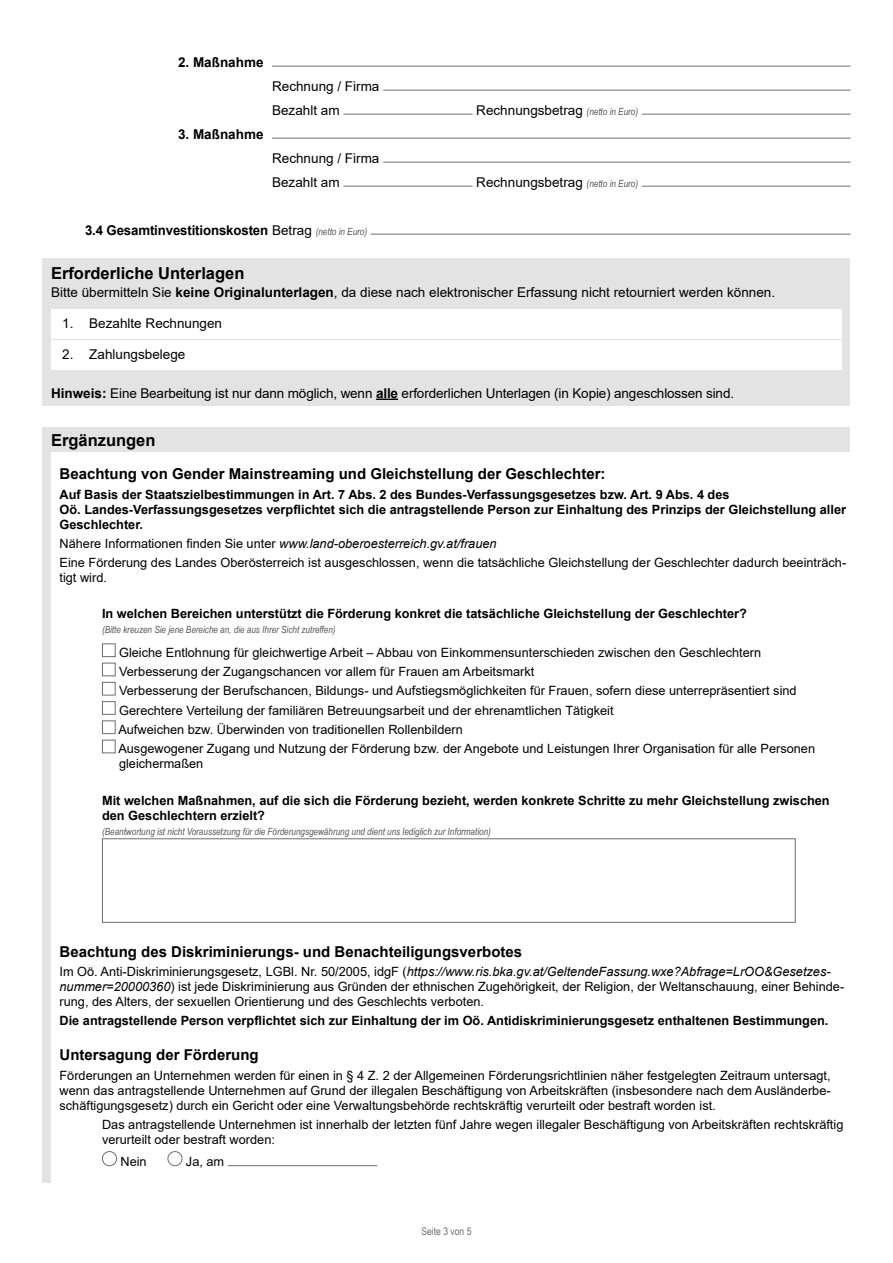
<style>
.page{position:relative;width:893px;height:1263px;background:#fff}
.page>*{position:absolute;margin:0;border:0;box-sizing:border-box;transform-origin:0 0}
.Formularabschnitt_H2{font:700 16.5px "Arial";color:#000}
.Formular_Ergänzungen_H3_Ergänzungen{font:700 15px "Arial";color:#000}
.Formular_Abschluss_P_Text_-_OHNE_Grundli{font:13.5px "Arial";color:#000}
.Formularabschnitt_P_Text_-_Unterebene{font:13.5px/24px "Arial";color:#000}
.Formularabschnitt_P_Text_-_Unterebene-2{font:700 13.5px "Arial";letter-spacing:-.01em;color:#000}
.Formular_Ergänzungen_P_Ergänzungen_Fließ{font:12.75px/15px "Arial";color:#000}
.Formular_Ergänzungen_P_Ergänzungen_Fließ-2{font:700 12.75px/15px "Arial";color:#000}
.Formular_Ergänzungen_H4_Ergänzungen{font:700 12.75px/15px "Arial";color:#000}
.Formular_Ergänzungen_P_Ergänzungen_Fließ-3{font:italic 12.75px "Arial";color:#000}
.t1{font:10.5px "Arial Narrow";color:#6f6f6e}
.Formular_Ergänzungen_P_Ergänzungen_Fließ-4{font:italic 9.9px "Arial Narrow";color:#565656}
.s1{font-family:"Arial Narrow";font-style:italic;font-size:9.9px;color:#565656}
.s2{font-weight:400}
.s3{font-family:"Arial Narrow";font-weight:400;font-style:italic;font-size:9.9px;color:#565656}
.s4{font-weight:700}
.s5{font-style:normal}
.s6{font-style:italic}
</style>
<div class="page">
<hr style="left:272px;top:66px;width:578px;height:1px;background:#6f6f6e">
<hr style="left:383px;top:90px;width:467px;height:1px;background:#6f6f6e">
<hr style="left:343px;top:114px;width:130px;height:1px;background:#6f6f6e">
<hr style="left:642px;top:114px;width:208px;height:1px;background:#6f6f6e">
<hr style="left:272px;top:138px;width:578px;height:1px;background:#6f6f6e">
<hr style="left:383px;top:162px;width:467px;height:1px;background:#6f6f6e">
<hr style="left:343px;top:186px;width:130px;height:1px;background:#6f6f6e">
<hr style="left:642px;top:186px;width:208px;height:1px;background:#6f6f6e">
<hr style="left:371px;top:234px;width:479px;height:1px;background:#6f6f6e">
<div style="left:43px;top:259px;width:807px;height:147px;background:#e3e3e3"></div>
<div style="left:51px;top:309px;width:791px;height:30px;background:#fff"></div>
<div style="left:51px;top:340px;width:791px;height:30px;background:#fff"></div>
<svg style="left:376px;top:399px;width:22px;height:1px"></svg>
<div style="left:102px;top:643px;width:14px;height:14px;border:1px solid #6f6f6e"></div>
<div style="left:102px;top:663px;width:14px;height:13px;border:1px solid #6f6f6e"></div>
<div style="left:102px;top:682px;width:14px;height:13px;border:1px solid #6f6f6e"></div>
<div style="left:102px;top:701px;width:14px;height:14px;border:1px solid #6f6f6e"></div>
<div style="left:102px;top:720px;width:14px;height:14px;border:1px solid #6f6f6e"></div>
<div style="left:102px;top:740px;width:14px;height:13px;border:1px solid #6f6f6e"></div>
<div style="left:102px;top:838px;width:694px;height:85px;border:1px solid #6f6f6e"></div>
<div style="left:102px;top:1151px;width:15px;height:15px;border:1px solid #6f6f6e;border-radius:50%"></div>
<div style="left:168px;top:1151px;width:14px;height:15px;border:1px solid #6f6f6e;border-radius:50%"></div>
<hr style="left:228px;top:1165px;width:149px;height:1px;background:#6f6f6e">
<div style="left:43px;top:428px;width:807px;height:24px;background:#e3e3e3"></div>
<p class="Formularabschnitt_P_Text_-_Unterebene-2" style="left:178px;top:52px;width:87px">2. Maßnahme</p>
<p class="Formularabschnitt_P_Text_-_Unterebene-2" style="left:178px;top:124px;width:87px">3. Maßnahme</p>
<p class="Formularabschnitt_P_Text_-_Unterebene" style="left:272px;top:74px;width:109px">Rechnung / Firma<br>Bezahlt am</p>
<p class="Formularabschnitt_P_Text_-_Unterebene" style="left:272px;top:146px;width:109px">Rechnung / Firma<br>Bezahlt am</p>
<p class="Formularabschnitt_P_Text_-_Unterebene" style="left:476px;top:98px;width:163px">Rechnungsbetrag <span class="s1">(netto in Euro)</span></p>
<p class="Formularabschnitt_P_Text_-_Unterebene" style="left:476px;top:170px;width:163px">Rechnungsbetrag <span class="s1">(netto in Euro)</span></p>
<p class="Formularabschnitt_P_Text_-_Unterebene-2" style="left:85px;top:220px;width:284px">3.4 Gesamtinvestitionskosten <span class="s2">Betrag</span> <span class="s3">(netto in Euro)</span></p>
<h2 class="Formularabschnitt_H2" style="left:51px;top:262px;width:195px">Erforderliche Unterlagen</h2>
<p class="Formular_Abschluss_P_Text_-_OHNE_Grundli" style="left:51px;top:283px;width:726px">Bitte übermitteln Sie <span class="s4">keine Originalunterlagen</span>, da diese nach elektronischer Erfassung nicht retourniert werden können.</p>
<p class="Formular_Abschluss_P_Text_-_OHNE_Grundli" style="left:62px;top:314px;width:161px">1. Bezahlte Rechnungen</p>
<p class="Formular_Abschluss_P_Text_-_OHNE_Grundli" style="left:62px;top:345px;width:125px">2. Zahlungsbelege</p>
<p class="Formular_Abschluss_P_Text_-_OHNE_Grundli" style="left:51px;top:384px;width:685px"><span class="s4">Hinweis:</span> Eine Bearbeitung ist nur dann möglich, wenn <span class="s4">alle</span> erforderlichen Unterlagen (in Kopie) angeschlossen sind.</p>
<h2 class="Formularabschnitt_H2" style="left:51px;top:428px;width:106px">Ergänzungen</h2>
<h3 class="Formular_Ergänzungen_H3_Ergänzungen" style="left:60px;top:464px;width:547px">Beachtung von Gender Mainstreaming und Gleichstellung der Geschlechter:</h3>
<p class="Formular_Ergänzungen_P_Ergänzungen_Fließ-2" style="left:60px;top:487px;width:788px">Auf Basis der Staatszielbestimmungen in Art. 7 Abs. 2 des Bundes-Verfassungsgesetzes bzw. Art. 9 Abs. 4 des<br>Oö. Landes-Verfassungsgesetzes verpflichtet sich die antragstellende Person zur Einhaltung des Prinzips der Gleichstellung aller<br>Geschlechter.</p>
<p class="Formular_Ergänzungen_P_Ergänzungen_Fließ-3" style="left:60px;top:535px;width:439px"><span class="s5">Nähere Informationen finden Sie unter</span> www.land-oberoesterreich.gv.at/frauen</p>
<p class="Formular_Ergänzungen_P_Ergänzungen_Fließ" style="left:60px;top:555px;width:788px">Eine Förderung des Landes Oberösterreich ist ausgeschlossen, wenn die tatsächliche Gleichstellung der Geschlechter dadurch beeinträch&shy;tigt wird.</p>
<h4 class="Formular_Ergänzungen_H4_Ergänzungen" style="left:102px;top:607px;width:646px">In welchen Bereichen unterstützt die Förderung konkret die tatsächliche Gleichstellung der Geschlechter?</h4>
<p class="Formular_Ergänzungen_P_Ergänzungen_Fließ-4" style="left:102px;top:623px;width:235px">(Bitte kreuzen Sie jene Bereiche an, die aus Ihrer Sicht zutreffen)</p>
<p class="Formular_Ergänzungen_P_Ergänzungen_Fließ" style="left:119px;top:645px;width:644px">Gleiche Entlohnung für gleichwertige Arbeit – Abbau von Einkommensunterschieden zwischen den Geschlechtern</p>
<p class="Formular_Ergänzungen_P_Ergänzungen_Fließ" style="left:119px;top:664px;width:417px">Verbesserung der Zugangschancen vor allem für Frauen am Arbeitsmarkt</p>
<p class="Formular_Ergänzungen_P_Ergänzungen_Fließ" style="left:119px;top:683px;width:679px">Verbesserung der Berufschancen, Bildungs- und Aufstiegsmöglichkeiten für Frauen, sofern diese unterrepräsentiert sind</p>
<p class="Formular_Ergänzungen_P_Ergänzungen_Fließ" style="left:119px;top:703px;width:496px">Gerechtere Verteilung der familiären Betreuungsarbeit und der ehrenamtlichen Tätigkeit</p>
<p class="Formular_Ergänzungen_P_Ergänzungen_Fließ" style="left:118px;top:722px;width:346px">Aufweichen bzw. Überwinden von traditionellen Rollenbildern</p>
<p class="Formular_Ergänzungen_P_Ergänzungen_Fließ" style="left:118px;top:741px;width:698px">Ausgewogener Zugang und Nutzung der Förderung bzw. der Angebote und Leistungen Ihrer Organisation für alle Personen gleichermaßen</p>
<h4 class="Formular_Ergänzungen_H4_Ergänzungen" style="left:102px;top:793px;width:729px">Mit welchen Maßnahmen, auf die sich die Förderung bezieht, werden konkrete Schritte zu mehr Gleichstellung zwischen den Geschlechtern erzielt?</h4>
<p class="Formular_Ergänzungen_P_Ergänzungen_Fließ-4" style="left:102px;top:824px;width:390px">(Beantwortung ist nicht Voraussetzung für die Förderungsgewährung und dient uns lediglich zur Information)</p>
<h3 class="Formular_Ergänzungen_H3_Ergänzungen" style="left:60px;top:941px;width:464px">Beachtung des Diskriminierungs- und Benachteiligungsverbotes</h3>
<p class="Formular_Ergänzungen_P_Ergänzungen_Fließ" style="left:60px;top:964px;width:786px">Im Oö. Anti-Diskriminierungsgesetz, LGBl. Nr. 50/2005, idgF (<span class="s6">https://www.ris.bka.gv.at/GeltendeFassung.wxe?Abfrage=LrOO&amp;Gesetzes&shy;nummer=20000360</span>) ist jede Diskriminierung aus Gründen der ethnischen Zugehörigkeit, der Religion, der Weltanschauung, einer Behinde&shy;rung, des Alters, der sexuellen Orientierung und des Geschlechts verboten.</p>
<p class="Formular_Ergänzungen_P_Ergänzungen_Fließ-2" style="left:60px;top:1013px;width:770px">Die antragstellende Person verpflichtet sich zur Einhaltung der im Oö. Antidiskriminierungsgesetz enthaltenen Bestimmungen.</p>
<h3 class="Formular_Ergänzungen_H3_Ergänzungen" style="left:60px;top:1044px;width:201px">Untersagung der Förderung</h3>
<p class="Formular_Ergänzungen_P_Ergänzungen_Fließ" style="left:60px;top:1067px;width:773px;text-align:justify">Förderungen an Unternehmen werden für einen in § 4 Z. 2 der Allgemeinen Förderungsrichtlinien näher festgelegten Zeitraum untersagt, wenn das antragstellende Unternehmen auf Grund der illegalen Beschäftigung von Arbeitskräften (insbesondere nach dem Ausländerbe&shy;schäftigungsgesetz) durch ein Gericht oder eine Verwaltungsbehörde rechtskräftig verurteilt oder bestraft worden ist.</p>
<p class="Formular_Ergänzungen_P_Ergänzungen_Fließ" style="left:102px;top:1117px;width:743px">Das antragstellende Unternehmen ist innerhalb der letzten fünf Jahre wegen illegaler Beschäftigung von Arbeitskräften rechtskräftig verurteilt oder bestraft worden:</p>
<p class="Formular_Ergänzungen_P_Ergänzungen_Fließ" style="left:120px;top:1154px;width:28px">Nein</p>
<p class="Formular_Ergänzungen_P_Ergänzungen_Fließ" style="left:186px;top:1154px;width:40px">Ja, am</p>
<p class="t1" style="left:421px;top:1223px;width:52px">Seite 3 von 5</p>
</div>
